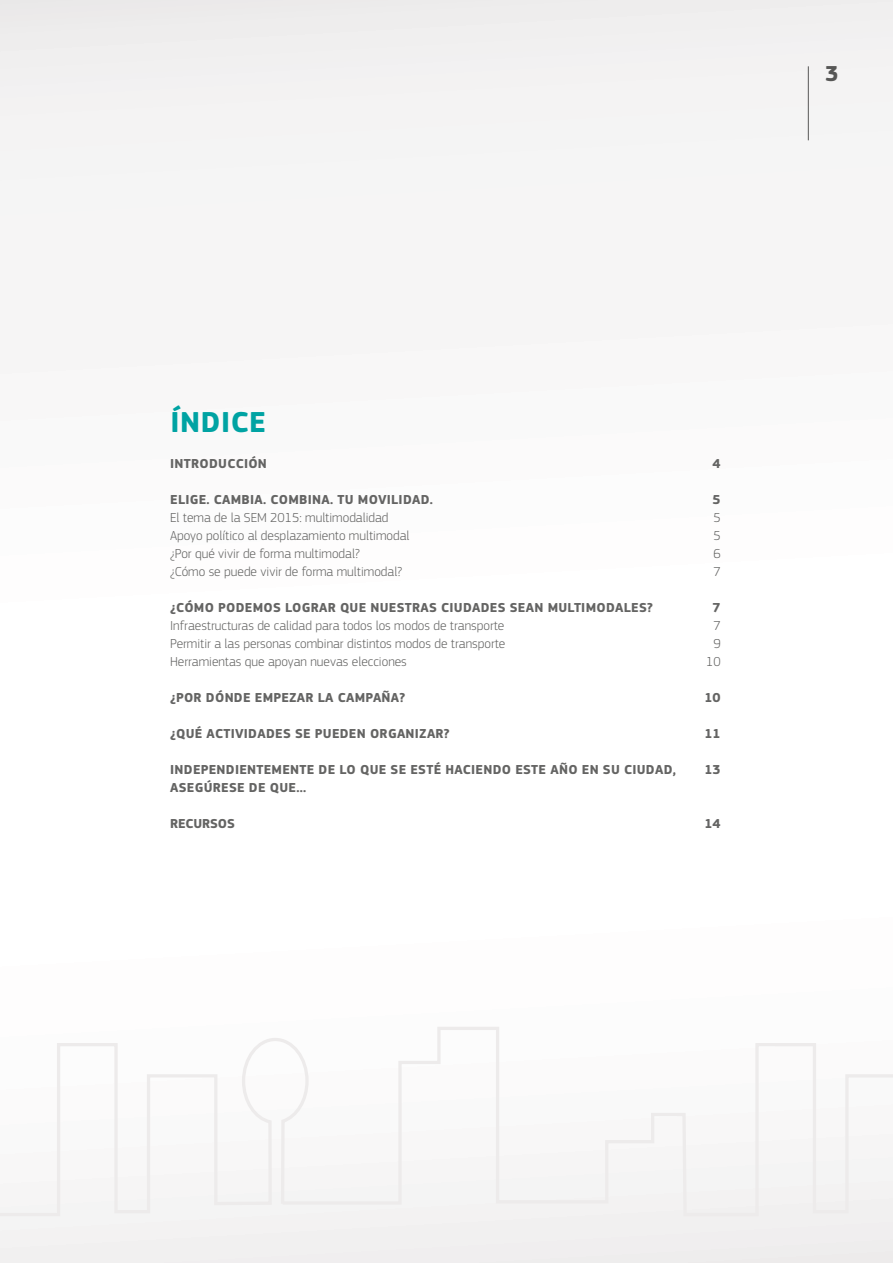
<style>
.page{position:relative;width:893px;height:1263px;background:#fff}
.page>*{position:absolute;margin:0;border:0;box-sizing:border-box;transform-origin:0 0}
.t1{font:700 30px "EC Square Sans Pro";letter-spacing:.02em;color:#00a3a3}
.t2{font:700 22.5px "EC Square Sans Pro";color:#575756}
.t3{font:300 13.5px "EC Square Sans Pro";color:#646463}
.t4{font:700 13.5px "EC Square Sans Pro";letter-spacing:.02em;color:#646463}
.t5{font:700 13.5px "EC Square Sans Pro";letter-spacing:-.01em;color:#646463}
</style>
<div class="page">
<svg style="left:310px;top:1027px;width:583px;height:191px"></svg>
<svg style="left:0;top:1038px;width:310px;height:180px"></svg>
<hr style="left:808px;top:66px;width:1px;height:74px;background:#575756">
<h2 class="t2" style="left:825px;top:60px;width:15px">3</h2>
<h1 class="t1" style="left:170px;top:404px;width:97px">ÍNDICE</h1>
<p class="t4" style="left:170px;top:455px;width:98px">INTRODUCCIÓN</p>
<p class="t4" style="left:713px;top:455px;width:10px">4</p>
<p class="t4" style="left:170px;top:491px;width:264px">ELIGE. CAMBIA. COMBINA. TU MOVILIDAD.</p>
<p class="t4" style="left:713px;top:491px;width:10px">5</p>
<p class="t3" style="left:170px;top:510px;width:220px">El tema de la SEM 2015: multimodalidad</p>
<p class="t3" style="left:713px;top:510px;width:9px">5</p>
<p class="t3" style="left:170px;top:528px;width:241px">Apoyo político al desplazamiento multimodal</p>
<p class="t3" style="left:713px;top:528px;width:9px">5</p>
<p class="t3" style="left:170px;top:546px;width:191px">¿Por qué vivir de forma multimodal?</p>
<p class="t3" style="left:713px;top:546px;width:9px">6</p>
<p class="t3" style="left:170px;top:564px;width:233px">¿Cómo se puede vivir de forma multimodal?</p>
<p class="t3" style="left:713px;top:564px;width:9px">7</p>
<p class="t4" style="left:170px;top:599px;width:484px">¿CÓMO PODEMOS LOGRAR QUE NUESTRAS CIUDADES SEAN MULTIMODALES?</p>
<p class="t4" style="left:713px;top:599px;width:10px">7</p>
<p class="t3" style="left:170px;top:618px;width:336px">Infraestructuras de calidad para todos los modos de transporte</p>
<p class="t3" style="left:713px;top:618px;width:9px">7</p>
<p class="t3" style="left:170px;top:636px;width:337px">Permitir a las personas combinar distintos modos de transporte</p>
<p class="t3" style="left:713px;top:636px;width:9px">9</p>
<p class="t3" style="left:170px;top:654px;width:238px">Herramientas que apoyan nuevas elecciones</p>
<p class="t3" style="left:706px;top:654px;width:16px">10</p>
<p class="t4" style="left:170px;top:689px;width:237px">¿POR DÓNDE EMPEZAR LA CAMPAÑA?</p>
<p class="t4" style="left:704px;top:689px;width:18px">10</p>
<p class="t4" style="left:170px;top:725px;width:281px">¿QUÉ ACTIVIDADES SE PUEDEN ORGANIZAR?</p>
<p class="t4" style="left:704px;top:725px;width:18px">11</p>
<p class="t4" style="left:170px;top:761px;width:507px">INDEPENDIENTEMENTE DE LO QUE SE ESTÉ HACIENDO ESTE AÑO EN SU CIUDAD,</p>
<p class="t4" style="left:704px;top:761px;width:18px">13</p>
<p class="t4" style="left:170px;top:779px;width:138px">ASEGÚRESE DE QUE...</p>
<p class="t5" style="left:170px;top:815px;width:66px">RECURSOS</p>
<p class="t4" style="left:704px;top:815px;width:18px">14</p>
</div>
